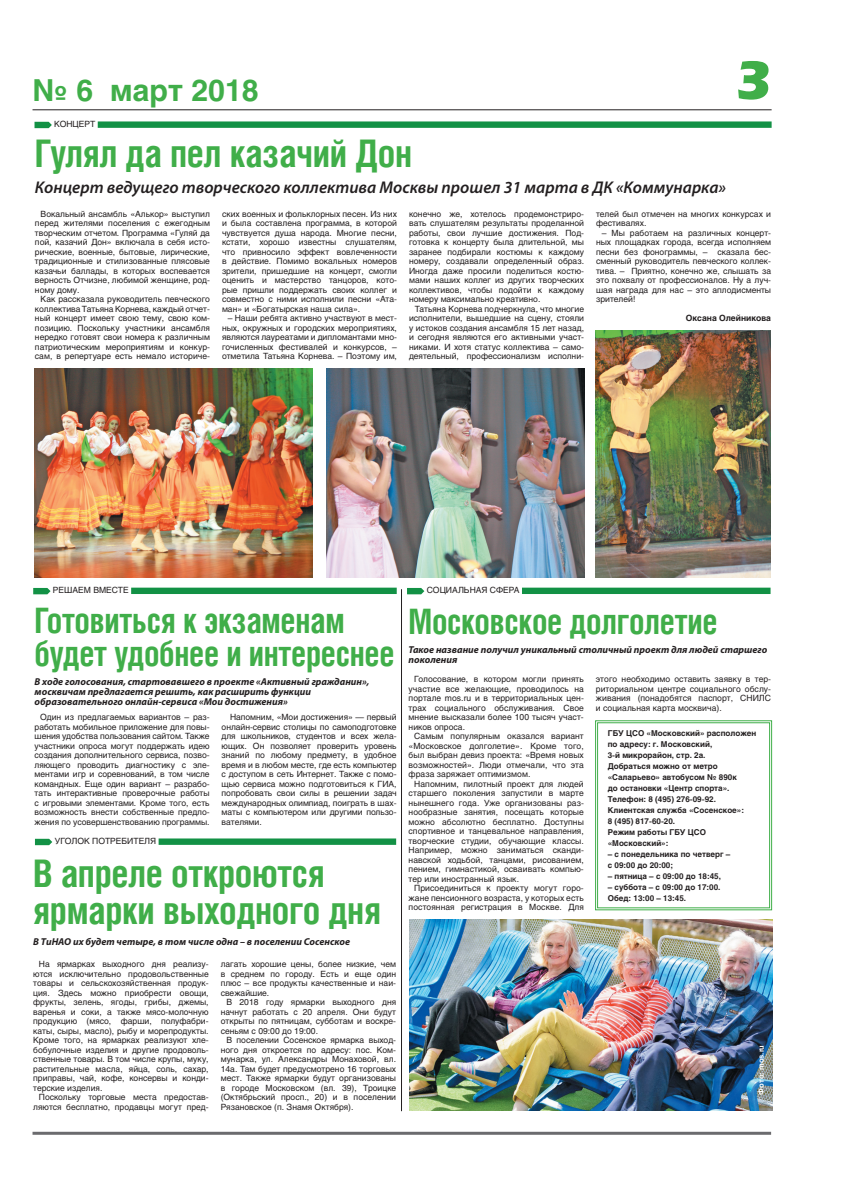
<style>
.page{position:relative;width:842px;height:1191px;background:#fff}
.page>*{position:absolute;margin:0;border:0;box-sizing:border-box;transform-origin:0 0}
.t1{font:53.2px "Eras Bold C";color:#40ae49}
.t2{font:700 38px/37px "Helios Cond C";letter-spacing:-.01em;color:#40ae49}
.t3{font:700 35px/33px "Helios Cond C";letter-spacing:-.01em;color:#40ae49;scale:.93 1}
.t4{font:700 30px "Helios C";color:#40ae49}
.t5{font:italic 600 17px "Myriad Pro";color:#231f20}
.t6{font:italic 700 10px/10px "Myriad Pro";color:#231f20}
.t7{font:8.5px/9.5px "Helios C";color:#231f20;text-align:justify}
.t8{font:700 8.5px "Helios C";color:#231f20}
.t9{font:700 8px/11px "Helios C";color:#231f20}
.t10{font:700 7.5px "Helios C";color:#fff}
</style>
<div class="page">
<hr style="left:33px;top:110px;width:739px;height:1px;background:#231f20">
<hr style="left:33px;top:1131px;width:738px;height:3px;background:#6b6b6e">
<div style="left:98px;top:121px;width:674px;height:7px;background:#129145"></div>
<svg style="left:35px;top:122px;width:17px;height:6px"></svg>
<img style="left:35px;top:368px;width:278px;height:209px">
<img style="left:595px;top:330px;width:175px;height:247px">
<img style="left:326px;top:368px;width:258px;height:209px">
<div style="left:131px;top:587px;width:266px;height:7px;background:#129145"></div>
<svg style="left:33px;top:588px;width:18px;height:6px"></svg>
<div style="left:159px;top:838px;width:237px;height:7px;background:#129145"></div>
<svg style="left:35px;top:838px;width:17px;height:7px"></svg>
<div style="left:522px;top:587px;width:248px;height:7px;background:#129145"></div>
<svg style="left:407px;top:588px;width:17px;height:6px"></svg>
<hr style="left:401px;top:589px;width:1px;height:522px;background:#231f20">
<img style="left:409px;top:919px;width:363px;height:191px">
<svg style="left:595px;top:720px;width:178px;height:190px"></svg>
<div style="left:597px;top:722px;width:173px;height:186px;border:1px solid #40ae49"></div>
<h3 class="t4" style="left:33px;top:73px;width:228px">№ 6 март 2018</h3>
<h1 class="t1" style="left:735px;top:48px;width:38px">3</h1>
<p class="t7" style="left:54px;top:119px;width:43px">КОНЦЕРТ</p>
<h2 class="t2" style="left:35px;top:134px;width:379px">Гулял да пел казачий Дон</h2>
<h3 class="t5" style="left:35px;top:176px;width:693px">Концерт ведущего творческого коллектива Москвы прошел 31 марта в ДК «Коммунарка»</h3>
<p class="t7" style="left:35px;top:209px;width:177px;text-indent:6px">Вокальный ансамбль «Алькор» выступил перед жителями поселения с ежегодным творческим отчетом. Программа «Гуляй да пой, казачий Дон» включала в себя исто&shy;рические, военные, бытовые, лирические, традиционные и стилизованные плясовые казачьи баллады, в которых воспевается верность Отчизне, любимой женщине, род&shy;ному дому.</p>
<p class="t7" style="left:35px;top:294px;width:177px;text-indent:6px">Как рассказала руководитель певческого коллектива Татьяна Корнева, каждый отчет&shy;ный концерт имеет свою тему, свою ком&shy;позицию. Поскольку участники ансамбля нередко готовят свои номера к различным патриотическим мероприятиям и конкур&shy;сам, в репертуаре есть немало историче-</p>
<p class="t7" style="left:222px;top:209px;width:177px">ских военных и фольклорных песен. Из них и была составлена программа, в которой чувствуется душа народа. Многие песни, кстати, хорошо известны слушателям, что привносило эффект вовлеченности в действие. Помимо вокальных номеров зрители, пришедшие на концерт, смогли оценить и мастерство танцоров, кото&shy;рые пришли поддержать своих коллег и совместно с ними исполнили песни «Ата&shy;ман» и «Богатырская наша сила».</p>
<p class="t7" style="left:222px;top:313px;width:177px;text-indent:6px">– Наши ребята активно участвуют в мест&shy;ных, окружных и городских мероприятиях, являются лауреатами и дипломантами мно&shy;гочисленных фестивалей и конкурсов, – отметила Татьяна Корнева. – Поэтому им,</p>
<p class="t7" style="left:596px;top:209px;width:177px">телей был отмечен на многих конкурсах и фестивалях.</p>
<p class="t7" style="left:596px;top:228px;width:177px;text-indent:6px">– Мы работаем на различных концерт&shy;ных площадках города, всегда исполняем песни без фонограммы, – сказала бес&shy;сменный руководитель певческого коллек&shy;тива. – Приятно, конечно же, слышать за это похвалу от профессионалов. Ну а луч&shy;шая награда для нас – это аплодисменты зрителей!</p>
<p class="t8" style="left:686px;top:313px;width:87px">Оксана Олейникова</p>
<p class="t7" style="left:409px;top:209px;width:177px">конечно же, хотелось продемонстриро&shy;вать слушателям результаты проделанной работы, свои лучшие достижения. Под&shy;готовка к концерту была длительной, мы заранее подбирали костюмы к каждому номеру, создавали определенный образ.<br>Иногда даже просили поделиться костю&shy;мами наших коллег из других творческих коллективов, чтобы подойти к каждому номеру максимально креативно.</p>
<p class="t7" style="left:409px;top:304px;width:177px;text-indent:6px">Татьяна Корнева подчеркнула, что многие исполнители, вышедшие на сцену, стояли у истоков создания ансамбля 15 лет назад, и сегодня являются его активными участ&shy;никами. И хотя статус коллектива – само&shy;деятельный, профессионализм исполни-</p>
<p class="t7" style="left:53px;top:585px;width:77px">РЕШАЕМ ВМЕСТЕ</p>
<h3 class="t3" style="left:35px;top:603px;width:388px">Готовиться к экзаменам будет удобнее и интереснее</h3>
<p class="t6" style="left:35px;top:676px;width:336px">В ходе голосования, стартовавшего в проекте «Активный гражданин», москвичам предлагается решить, как расширить функции образовательного онлайн-сервиса «Мои достижения»</p>
<p class="t7" style="left:35px;top:712px;width:176px;text-indent:6px">Один из предлагаемых вариантов – раз&shy;работать мобильное приложение для повы&shy;шения удобства пользования сайтом. Также участники опроса могут поддержать идею создания дополнительного сервиса, позво&shy;ляющего проводить диагностику с эле&shy;ментами игр и соревнований, в том числе командных. Еще один вариант – разрабо&shy;тать интерактивные проверочные работы с игровыми элементами. Кроме того, есть возможность внести собственные предло&shy;жения по усовершенствованию программы.</p>
<p class="t7" style="left:222px;top:712px;width:176px;text-indent:8px">Напомним, «Мои достижения» — первый онлайн-сервис столицы по самоподготовке для школьников, студентов и всех жела&shy;ющих. Он позволяет проверить уровень знаний по любому предмету, в удобное время и в любом месте, где есть компьютер с доступом в сеть Интернет. Также с помо&shy;щью сервиса можно подготовиться к ГИА, попробовать свои силы в решении задач международных олимпиад, поиграть в шах&shy;маты с компьютером или другими пользо&shy;вателями.</p>
<p class="t7" style="left:55px;top:836px;width:103px">УГОЛОК ПОТРЕБИТЕЛЯ</p>
<h2 class="t2" style="left:33px;top:853px;width:349px">В апреле откроются ярмарки выходного дня</h2>
<p class="t6" style="left:33px;top:936px;width:318px">В ТиНАО их будет четыре, в том числе одна – в поселении Сосенское</p>
<p class="t7" style="left:33px;top:959px;width:177px;text-indent:6px">На ярмарках выходного дня реализу&shy;ются исключительно продовольственные товары и сельскохозяйственная продук&shy;ция. Здесь можно приобрести овощи, фрукты, зелень, ягоды, грибы, джемы, варенья и соки, а также мясо-молочную продукцию (мясо, фарши, полуфабри&shy;каты, сыры, масло), рыбу и морепродукты.<br>Кроме того, на ярмарках реализуют хле&shy;бобулочные изделия и другие продоволь&shy;ственные товары. В том числе крупы, муку, растительные масла, яйца, соль, сахар, приправы, чай, кофе, консервы и конди&shy;терские изделия.</p>
<p class="t7" style="left:33px;top:1092px;width:177px;text-align:right">Поскольку торговые места предостав&shy;ляются бесплатно, продавцы могут пред-</p>
<p class="t7" style="left:221px;top:959px;width:177px">лагать хорошие цены, более низкие, чем в среднем по городу. Есть и еще один плюс – все продукты качественные и наи&shy;свежайшие.</p>
<p class="t7" style="left:221px;top:997px;width:177px;text-indent:6px">В 2018 году ярмарки выходного дня начнут работать с 20 апреля. Они будут открыты по пятницам, субботам и воскре&shy;сеньям с 09:00 до 19:00.</p>
<p class="t7" style="left:221px;top:1035px;width:177px;text-indent:6px">В поселении Сосенское ярмарка выход&shy;ного дня откроется по адресу: пос. Ком&shy;мунарка, ул. Александры Монаховой, вл.<br>14а. Там будет предусмотрено 16 торговых мест. Также ярмарки будут организованы в городе Московском (вл. 39), Троицке (Октябрьский просп., 20) и в поселении Рязановское (п. Знамя Октября).</p>
<p class="t7" style="left:427px;top:585px;width:94px">СОЦИАЛЬНАЯ СФЕРА</p>
<h3 class="t3" style="left:409px;top:604px;width:334px">Московское долголетие</h3>
<p class="t6" style="left:409px;top:644px;width:360px">Такое название получил уникальный столичный проект для людей старшего поколения</p>
<p class="t7" style="left:409px;top:674px;width:177px;text-indent:6px">Голосование, в котором могли принять участие все желающие, проводилось на портале mos.ru и в территориальных цен&shy;трах социального обслуживания. Свое мнение высказали более 100 тысяч участ&shy;ников опроса.</p>
<p class="t7" style="left:409px;top:731px;width:177px;text-indent:6px">Самым популярным оказался вариант «Московское долголетие». Кроме того, был выбран девиз проекта: «Время новых возможностей». Люди отмечали, что эта фраза заряжает оптимизмом.</p>
<p class="t7" style="left:409px;top:779px;width:177px;text-indent:6px">Напомним, пилотный проект для людей старшего поколения запустили в марте нынешнего года. Уже организованы раз&shy;нообразные занятия, посещать которые можно абсолютно бесплатно. Доступны спортивное и танцевальное направления, творческие студии, обучающие классы.<br>Например, можно заниматься сканди&shy;навской ходьбой, танцами, рисованием, пением, гимнастикой, осваивать компью&shy;тер или иностранный язык.</p>
<p class="t7" style="left:409px;top:883px;width:177px;text-indent:6px">Присоединиться к проекту могут горо&shy;жане пенсионного возраста, у которых есть постоянная регистрация в Москве. Для</p>
<p class="t7" style="left:596px;top:674px;width:177px">этого необходимо оставить заявку в тер&shy;риториальном центре социального обслу&shy;живания (понадобятся паспорт, СНИЛС и социальная карта москвича).</p>
<p class="t9" style="left:608px;top:728px;width:150px">ГБУ ЦСО «Московский» расположен по адресу: г. Московский,<br>3-й микрорайон, стр. 2а.<br>Добраться можно от метро «Саларьево» автобусом № 890к<br>до остановки «Центр спорта».<br>Телефон: 8 (495) 276-09-92.<br>Клиентская служба «Сосенское»:<br>8 (495) 817-60-20.<br>Режим работы ГБУ ЦСО «Московский»:</p>
<p class="t9" style="left:608px;top:849px;width:124px">– с понедельника по четверг – с 09:00 до 20:00;</p>
<p class="t9" style="left:608px;top:871px;width:115px">– пятница – с 09:00 до 18:45,</p>
<p class="t9" style="left:608px;top:882px;width:114px">– суббота – с 09:00 до 17:00.<br>Обед: 13:00 – 13:45.</p>
<p class="t10" style="left:757px;top:1094px;width:51px;rotate:-90deg">Фото: mos.ru</p>
</div>
